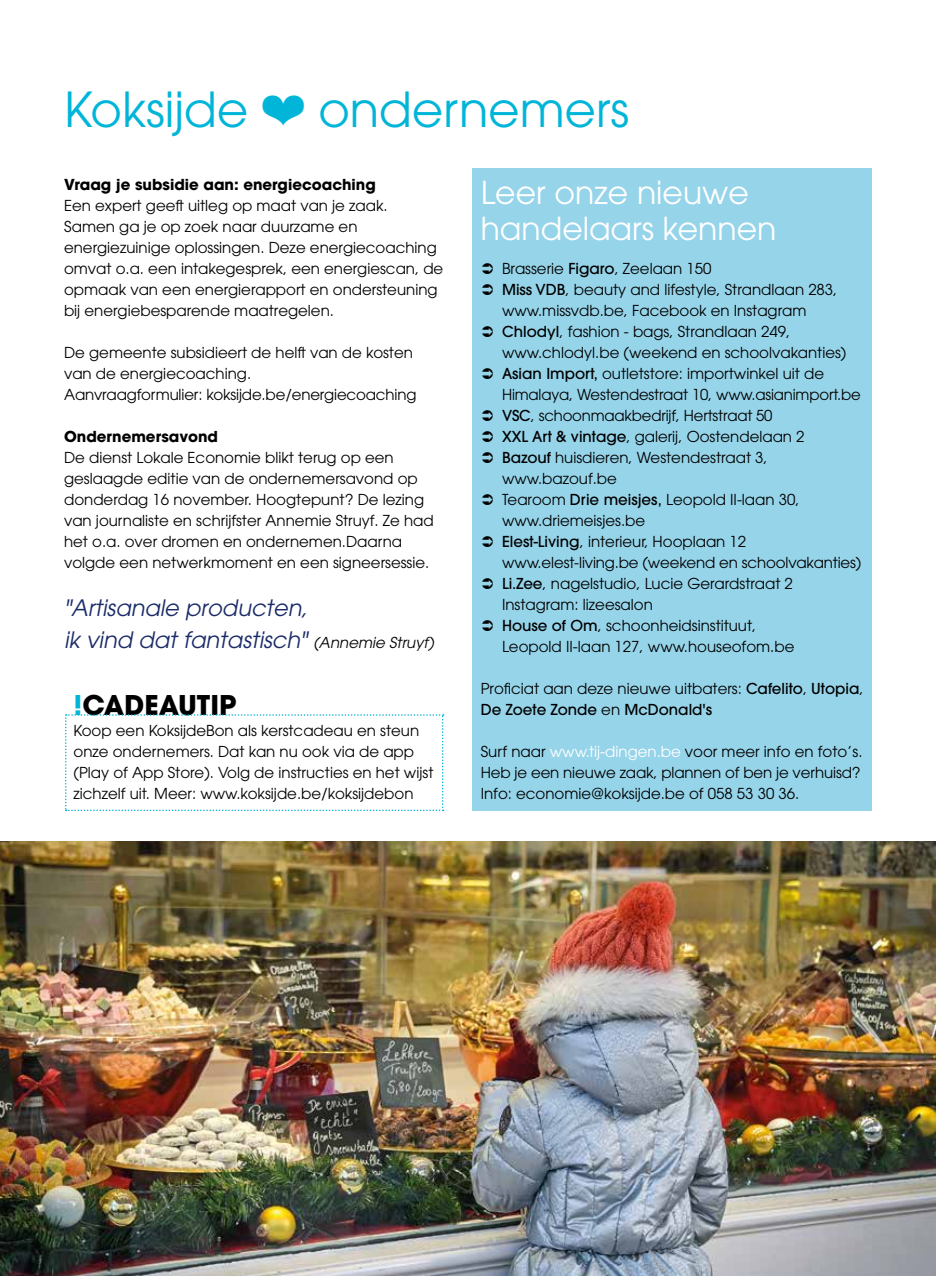
<style>
.page{position:relative;width:936px;height:1276px;background:#fff}
.page>*{position:absolute;margin:0;border:0;box-sizing:border-box;transform-origin:0 0}
.t1{font:48px "ITC Avant Garde Pro";color:#00b5d8}
.t2{font:31.5px/36px "ITC Avant Garde Pro";color:#fff}
.t3{font:700 27px "ITC Avant Garde Pro";color:#000}
.t4{font:italic 22.5px/31.5px "ITC Avant Garde Pro";color:#1a2b68}
.t5{font:15px/21px "ITC Avant Garde Pro";color:#000}
.t6{font:700 15px "ITC Avant Garde Pro";color:#000}
.s1{font-size:15px;color:#000}
.s2{color:#00b5d8}
.s3{font-weight:500}
.s4{color:#fff}
</style>
<div class="page">
<img style="left:0;top:841px;width:935px;height:435px">
<div style="left:472px;top:169px;width:400px;height:642px;background:#96d4ea"></div>
<svg style="left:65px;top:714px;width:378px;height:97px"></svg>
<h1 class="t1" style="left:64px;top:79px;width:566px">Koksijde ❤ ondernemers</h1>
<p class="t6" style="left:64px;top:174px;width:313px">Vraag je subsidie aan: energiecoaching</p>
<p class="t5" style="left:64px;top:195px;width:381px">Een expert geeft uitleg op maat van je zaak.<br>Samen ga je op zoek naar duurzame en energiezuinige oplossingen. Deze energiecoaching omvat o.a. een intakegesprek, een energiescan, de opmaak van een energierapport en ondersteuning bij energiebesparende maatregelen.</p>
<p class="t5" style="left:64px;top:342px;width:354px">De gemeente subsidieert de helft van de kosten van de energiecoaching.<br>Aanvraagformulier: koksijde.be/energiecoaching</p>
<p class="t6" style="left:64px;top:426px;width:155px">Ondernemersavond</p>
<p class="t5" style="left:64px;top:447px;width:371px">De dienst Lokale Economie blikt terug op een geslaagde editie van de ondernemersavond op donderdag 16 november. Hoogtepunt? De lezing van journaliste en schrijfster Annemie Struyf. Ze had het o.a. over dromen en ondernemen.Daarna volgde een netwerkmoment en een signeersessie.</p>
<h3 class="t4" style="left:64px;top:592px;width:374px">"Artisanale producten,<br>ik vind dat fantastisch" <span class="s1">(Annemie Struyf)</span></h3>
<h3 class="t3" style="left:73px;top:687px;width:164px"><span class="s2">!</span>CADEAUTIP</h3>
<p class="t5" style="left:73px;top:720px;width:361px">Koop een KoksijdeBon als kerstcadeau en steun onze ondernemers. Dat kan nu ook via de app (Play of App Store). Volg de instructies en het wijst zichzelf uit. Meer: www.koksijde.be/koksijdebon</p>
<h2 class="t2" style="left:480px;top:174px;width:297px">Leer onze nieuwe handelaars kennen</h2>
<p class="t5" style="left:502px;top:258px;width:361px">Brasserie <span class="s3">Figaro</span>, Zeelaan 150<br><span class="s3">Miss VDB</span>, beauty and lifestyle, Strandlaan 283, www.missvdb.be, Facebook en Instagram <span class="s3">Chlodyl</span>, fashion - bags, Strandlaan 249, www.chlodyl.be (weekend en schoolvakanties)<br><span class="s3">Asian Import,</span> outletstore: importwinkel uit de Himalaya, Westendestraat 10, www.asianimport.be <span class="s3">VSC</span>, schoonmaakbedrijf, Hertstraat 50<br><span class="s3">XXL Art &amp; vintage</span>, galerij, Oostendelaan 2<br><span class="s3">Bazouf</span> huisdieren, Westendestraat 3, www.bazouf.be<br>Tearoom <span class="s3">Drie meisjes,</span> Leopold II-laan 30, www.driemeisjes.be<br><span class="s3">Elest-Living</span>, interieur, Hooplaan 12 www.elest-living.be (weekend en schoolvakanties)<br><span class="s3">Li.Zee</span>, nagelstudio, Lucie Gerardstraat 2<br>Instagram: lizeesalon<br><span class="s3">House of Om</span>, schoonheidsinstituut,<br>Leopold II-laan 127, www.houseofom.be</p>
<p class="t5" style="left:480px;top:678px;width:384px">Proficiat aan deze nieuwe uitbaters: <span class="s3">Cafelito</span>, <span class="s3">Utopia</span>,<br><span class="s3">De Zoete Zonde</span> en <span class="s3">McDonald's</span></p>
<p class="t5" style="left:480px;top:741px;width:383px">Surf naar <span class="s4">www.tij-dingen.be</span> voor meer info en foto’s.<br>Heb je een nieuwe zaak, plannen of ben je verhuisd?<br>Info: economie@koksijde.be of 058 53 30 36.</p>
</div>
